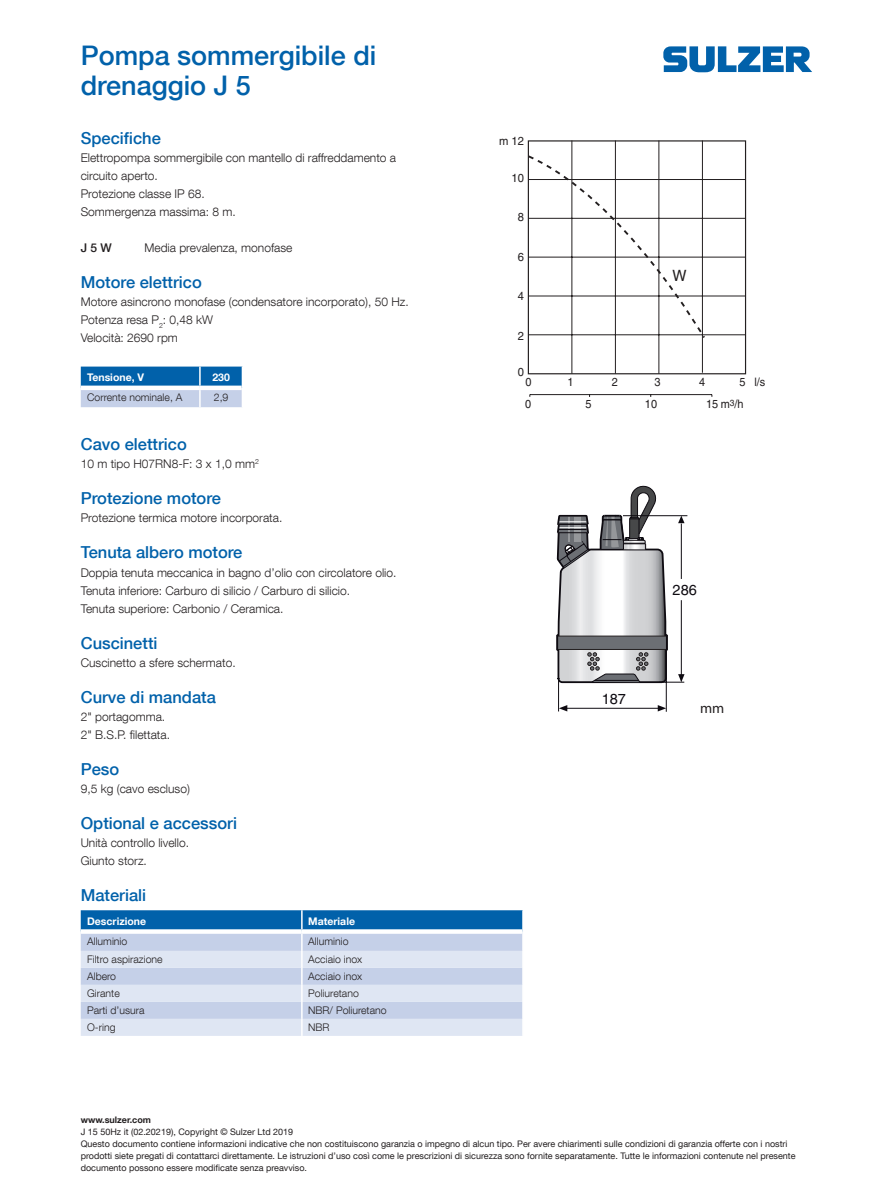
<style>
.page{position:relative;width:893px;height:1191px;background:#fff}
.page>*{position:absolute;margin:0;border:0;box-sizing:border-box;transform-origin:0 0}
.t1{font:500 27px/30px "Helvetica Neue LT Com";color:#0161aa}
.t2{font:500 16.5px "Helvetica Neue LT Com";color:#0161aa}
.t3{font:15.6px "Helvetica";color:#231f20;scale:.96 1}
.t4{font:14.55px "Helvetica";color:#0e0b11}
.t5{font:14.55px "Myriad";color:#231f20}
.t6{font:300 12px/18px "Helvetica Neue LT Com";color:#231f20}
.t7{font:500 12px "Helvetica Neue LT Com";color:#231f20}
.t8{font:11.7px "Helvetica";color:#231f20;scale:.94 1}
.t9{font:11.7px "Helvetica";color:#231f20;scale:.96 1}
.t10{font:300 10.5px "Helvetica Neue LT Com";color:#231f20}
.t11{font:700 10.5px "Helvetica Neue LT Com";color:#fff}
.t12{font:9px/12px "Helvetica Neue LT Com";color:#231f20}
.t13{font:700 9px "Helvetica Neue LT Com";color:#231f20}
</style>
<div class="page">
<svg style="left:663px;top:46px;width:149px;height:26px"></svg>
<div style="left:528px;top:140px;width:218px;height:234px;background:#fff;border:1px solid #231f20"></div>
<hr style="left:659px;top:140px;width:1px;height:234px;background:#231f20">
<hr style="left:702px;top:140px;width:1px;height:233px;background:#231f20">
<hr style="left:572px;top:140px;width:1px;height:234px;background:#231f20">
<hr style="left:528px;top:218px;width:218px;height:1px;background:#231f20">
<hr style="left:528px;top:179px;width:218px;height:1px;background:#231f20">
<hr style="left:528px;top:257px;width:218px;height:1px;background:#231f20">
<hr style="left:528px;top:334px;width:218px;height:1px;background:#231f20">
<hr style="left:615px;top:140px;width:1px;height:234px;background:#231f20">
<hr style="left:528px;top:296px;width:218px;height:1px;background:#231f20">
<svg style="left:527px;top:154px;width:179px;height:185px"></svg>
<hr style="left:530px;top:394px;width:182px;height:1px;background:#231f20">
<hr style="left:623px;top:515px;width:64px;height:1px;background:#0e0b11">
<svg style="left:658px;top:705px;width:8px;height:6px"></svg>
<svg style="left:559px;top:705px;width:8px;height:6px"></svg>
<hr style="left:567px;top:708px;width:91px;height:1px;background:#0e0b11">
<hr style="left:558px;top:677px;width:1px;height:34px;background:#0e0b11">
<hr style="left:666px;top:678px;width:1px;height:34px;background:#0e0b11">
<svg style="left:556px;top:485px;width:128px;height:199px"></svg>
<svg style="left:81px;top:366px;width:162px;height:41px;background:#6499c9"></svg>
<div style="left:81px;top:385px;width:119px;height:5px;background:#fff"></div>
<div style="left:200px;top:385px;width:42px;height:5px;background:#fff"></div>
<svg style="left:81px;top:910px;width:442px;height:126px;background:#b5cbe4"></svg>
<h1 class="t1" style="left:81px;top:40px;width:297px">Pompa sommergibile di drenaggio J 5</h1>
<h2 class="t2" style="left:81px;top:128px;width:82px">Specifiche</h2>
<p class="t6" style="left:81px;top:149px;width:317px">Elettropompa sommergibile con mantello di raffreddamento a circuito aperto.<br>Protezione classe IP 68.<br>Sommergenza massima: 8 m.</p>
<p class="t7" style="left:81px;top:241px;width:33px">J 5 W</p>
<p class="t6" style="left:145px;top:239px;width:149px">Media prevalenza, monofase</p>
<h2 class="t2" style="left:81px;top:272px;width:123px">Motore elettrico</h2>
<p class="t6" style="left:81px;top:293px;width:329px">Motore asincrono monofase (condensatore incorporato), 50 Hz.<br>Potenza resa P<sub>2</sub>: 0,48 kW<br>Velocità: 2690 rpm</p>
<p class="t11" style="left:87px;top:370px;width:58px">Tensione, V</p>
<p class="t11" style="left:212px;top:370px;width:19px">230</p>
<p class="t10" style="left:87px;top:391px;width:97px">Corrente nominale, A</p>
<p class="t10" style="left:214px;top:391px;width:16px">2,9</p>
<h2 class="t2" style="left:81px;top:434px;width:108px">Cavo elettrico</h2>
<p class="t6" style="left:81px;top:455px;width:180px">10 m tipo H07RN8-F: 3 x 1,0 mm<sup>2</sup></p>
<h2 class="t2" style="left:81px;top:488px;width:142px">Protezione motore</h2>
<p class="t6" style="left:81px;top:509px;width:203px">Protezione termica motore incorporata.</p>
<h2 class="t2" style="left:81px;top:542px;width:163px">Tenuta albero motore</h2>
<p class="t6" style="left:81px;top:563px;width:317px">Doppia tenuta meccanica in bagno d’olio con circolatore olio.<br>Tenuta inferiore: Carburo di silicio / Carburo di silicio.<br>Tenuta superiore: Carbonio / Ceramica.</p>
<h2 class="t2" style="left:81px;top:632px;width:78px">Cuscinetti</h2>
<p class="t6" style="left:81px;top:653px;width:156px">Cuscinetto a sfere schermato.</p>
<h2 class="t2" style="left:81px;top:686px;width:137px">Curve di mandata</h2>
<p class="t6" style="left:81px;top:707px;width:91px">2" portagomma.<br>2" B.S.P. filettata.</p>
<h2 class="t2" style="left:81px;top:758px;width:40px">Peso</h2>
<p class="t6" style="left:81px;top:779px;width:111px">9,5 kg (cavo escluso)</p>
<h2 class="t2" style="left:81px;top:812px;width:158px">Optional e accessori</h2>
<p class="t6" style="left:81px;top:833px;width:110px">Unità controllo livello.<br>Giunto storz.</p>
<h2 class="t2" style="left:81px;top:885px;width:67px">Materiali</h2>
<p class="t11" style="left:87px;top:914px;width:61px">Descrizione</p>
<p class="t11" style="left:308px;top:914px;width:48px">Materiale</p>
<p class="t10" style="left:87px;top:934px;width:42px">Alluminio</p>
<p class="t10" style="left:308px;top:934px;width:42px">Alluminio</p>
<p class="t10" style="left:87px;top:953px;width:77px">Filtro aspirazione</p>
<p class="t10" style="left:308px;top:953px;width:56px">Acciaio inox</p>
<p class="t10" style="left:87px;top:970px;width:30px">Albero</p>
<p class="t10" style="left:308px;top:970px;width:56px">Acciaio inox</p>
<p class="t10" style="left:87px;top:987px;width:34px">Girante</p>
<p class="t10" style="left:308px;top:987px;width:52px">Poliuretano</p>
<p class="t10" style="left:87px;top:1004px;width:59px">Parti d’usura</p>
<p class="t10" style="left:308px;top:1004px;width:80px">NBR/ Poliuretano</p>
<p class="t10" style="left:87px;top:1021px;width:30px">O-ring</p>
<p class="t10" style="left:308px;top:1021px;width:23px">NBR</p>
<p class="t9" style="left:499px;top:134px;width:27px">m12</p>
<p class="t9" style="left:511px;top:171px;width:14px">10</p>
<p class="t9" style="left:518px;top:210px;width:8px">8</p>
<p class="t9" style="left:518px;top:250px;width:8px">6</p>
<p class="t9" style="left:518px;top:289px;width:8px">4</p>
<p class="t9" style="left:518px;top:329px;width:8px">2</p>
<h3 class="t3" style="left:672px;top:267px;width:16px">W</h3>
<p class="t9" style="left:518px;top:365px;width:8px">0</p>
<p class="t8" style="left:525px;top:375px;width:8px">0</p>
<p class="t8" style="left:567px;top:375px;width:8px">1</p>
<p class="t8" style="left:612px;top:375px;width:8px">2</p>
<p class="t8" style="left:655px;top:375px;width:8px">3</p>
<p class="t8" style="left:699px;top:375px;width:8px">4</p>
<p class="t8" style="left:740px;top:375px;width:29px">5 l/s</p>
<p class="t8" style="left:525px;top:397px;width:8px">0</p>
<p class="t8" style="left:706px;top:397px;width:42px">15 m<sup>3</sup>/h</p>
<p class="t8" style="left:585px;top:397px;width:8px">5</p>
<p class="t8" style="left:645px;top:397px;width:14px">10</p>
<p class="t4" style="left:602px;top:690px;width:26px">187</p>
<p class="t4" style="left:673px;top:582px;width:26px">286</p>
<p class="t5" style="left:700px;top:700px;width:26px">mm</p>
<p class="t13" style="left:81px;top:1114px;width:72px">www.sulzer.com</p>
<p class="t12" style="left:81px;top:1125px;width:716px">J 15 50Hz it (02.20219), Copyright © Sulzer Ltd 2019<br>Questo documento contiene informazioni indicative che non costituiscono garanzia o impegno di alcun tipo. Per avere chiarimenti sulle condizioni di garanzia offerte con i nostri prodotti siete pregati di contattarci direttamente. Le istruzioni d’uso così come le prescrizioni di sicurezza sono fornite separatamente. Tutte le informazioni contenute nel presente documento possono essere modificate senza preavviso.</p>
</div>
